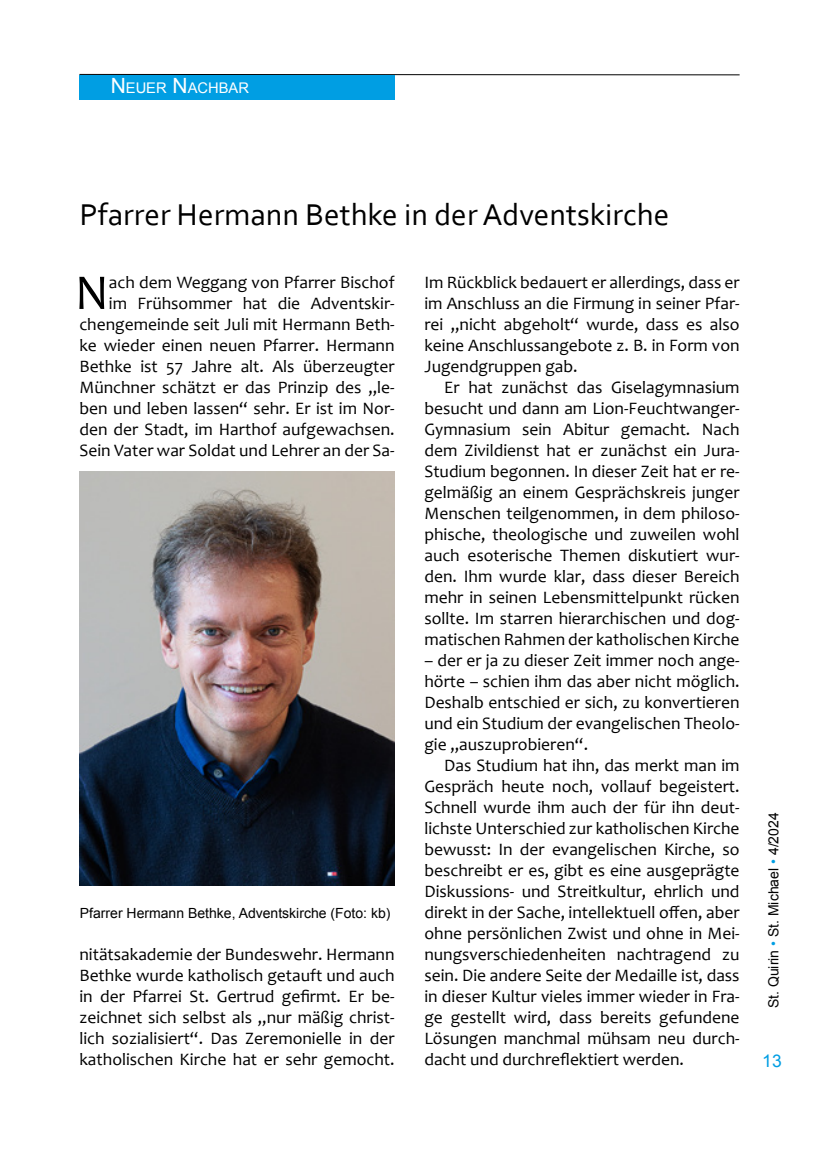
<style>
.page{position:relative;width:824px;height:1171px;background:#fff}
.page>*{position:absolute;margin:0;border:0;box-sizing:border-box;transform-origin:0 0}
.t1{font:50.57px "Candara";color:#000}
.t2{font:31.5px "Corbel";color:#000}
.t3{font:17.5px/21px "Candara";color:#000;text-align:justify}
.t4{font:17.5px "Arial";color:#009ee3}
.t5{font:14.7px "Arial";color:#fff}
.t6{font:14px "Arial";color:#000}
.s1{font-size:21px}
.s2{color:#009ee3}
</style>
<div class="page">
<hr style="left:79px;top:74px;width:660px;height:1px;background:#000">
<div style="left:79px;top:75px;width:315px;height:25px;background:#009ee3"></div>
<img style="left:80px;top:472px;width:314px;height:413px">
<p class="t5" style="left:111px;top:78px;width:140px"><span class="s1">N</span> EUER <span class="s1">N</span>ACHBAR</p>
<h2 class="t2" style="left:80px;top:195px;width:591px">Pfarrer Hermann Bethke in der Adventskirche</h2>
<p class="t3" style="left:79px;top:272px;width:317px;text-align:right">ach dem Weggang von Pfarrer Bischof<br>im Frühsommer hat die Adventskir&shy;chengemeinde seit Juli mit Hermann Beth&shy;ke wieder einen neuen Pfarrer. Hermann Bethke ist 57 Jahre alt. Als überzeugter Münchner schätzt er das Prinzip des „le&shy;ben und leben lassen“ sehr. Er ist im Nor&shy;den der Stadt, im Harthof aufgewachsen.<br>Sein Vater war Soldat und Lehrer an der Sa-</p>
<h1 class="t1" style="left:75px;top:261px;width:36px">N</h1>
<p class="t6" style="left:80px;top:904px;width:312px">Pfarrer Hermann Bethke, Adventskirche (Foto: kb)</p>
<p class="t3" style="left:79px;top:944px;width:317px">nitätsakademie der Bundeswehr. Hermann Bethke wurde katholisch getauft und auch in der Pfarrei St. Gertrud gefirmt. Er be&shy;zeichnet sich selbst als „nur mäßig christ&shy;lich sozialisiert“. Das Zeremonielle in der katholischen Kirche hat er sehr gemocht.</p>
<p class="t3" style="left:424px;top:272px;width:317px">Im Rückblick bedauert er allerdings, dass er im Anschluss an die Firmung in seiner Pfar&shy;rei „nicht abgeholt“ wurde, dass es also keine Anschlussangebote z. B. in Form von Jugendgruppen gab.</p>
<p class="t3" style="left:424px;top:377px;width:317px;text-indent:20px">Er hat zunächst das Giselagymnasium besucht und dann am Lion-Feuchtwanger-Gymnasium sein Abitur gemacht. Nach dem Zivildienst hat er zunächst ein Jura-Studium begonnen. In dieser Zeit hat er re&shy;gelmäßig an einem Gesprächskreis junger Menschen teilgenommen, in dem philoso&shy;phische, theologische und zuweilen wohl auch esoterische Themen diskutiert wur&shy;den. Ihm wurde klar, dass dieser Bereich mehr in seinen Lebensmittelpunkt rücken sollte. Im starren hierarchischen und dog&shy;matischen Rahmen der katholischen Kirche</p>
<p class="t3" style="left:424px;top:650px;width:317px">– der er ja zu dieser Zeit immer noch ange&shy;hörte – schien ihm das aber nicht möglich.<br>Deshalb entschied er sich, zu konvertieren und ein Studium der evangelischen Theolo&shy;gie „auszuprobieren“.</p>
<p class="t3" style="left:424px;top:755px;width:317px;text-indent:20px">Das Studium hat ihn, das merkt man im Gespräch heute noch, vollauf begeistert.<br>Schnell wurde ihm auch der für ihn deut&shy;lichste Unterschied zur katholischen Kirche bewusst: In der evangelischen Kirche, so beschreibt er es, gibt es eine ausgeprägte Diskussions- und Streitkultur, ehrlich und direkt in der Sache, intellektuell offen, aber ohne persönlichen Zwist und ohne in Mei&shy;nungsverschiedenheiten nachtragend zu sein. Die andere Seite der Medaille ist, dass in dieser Kultur vieles immer wieder in Fra&shy;ge gestellt wird, dass bereits gefundene Lösungen manchmal mühsam neu durch&shy;dacht und durchreflektiert werden.</p>
<p class="t6" style="left:764px;top:1008px;width:197px;rotate:-90deg">St. Quirin <span class="s2">•</span> St. Michael <span class="s2">•</span> 4/2024</p>
<p class="t4" style="left:762px;top:1049px;width:21px">13</p>
</div>
